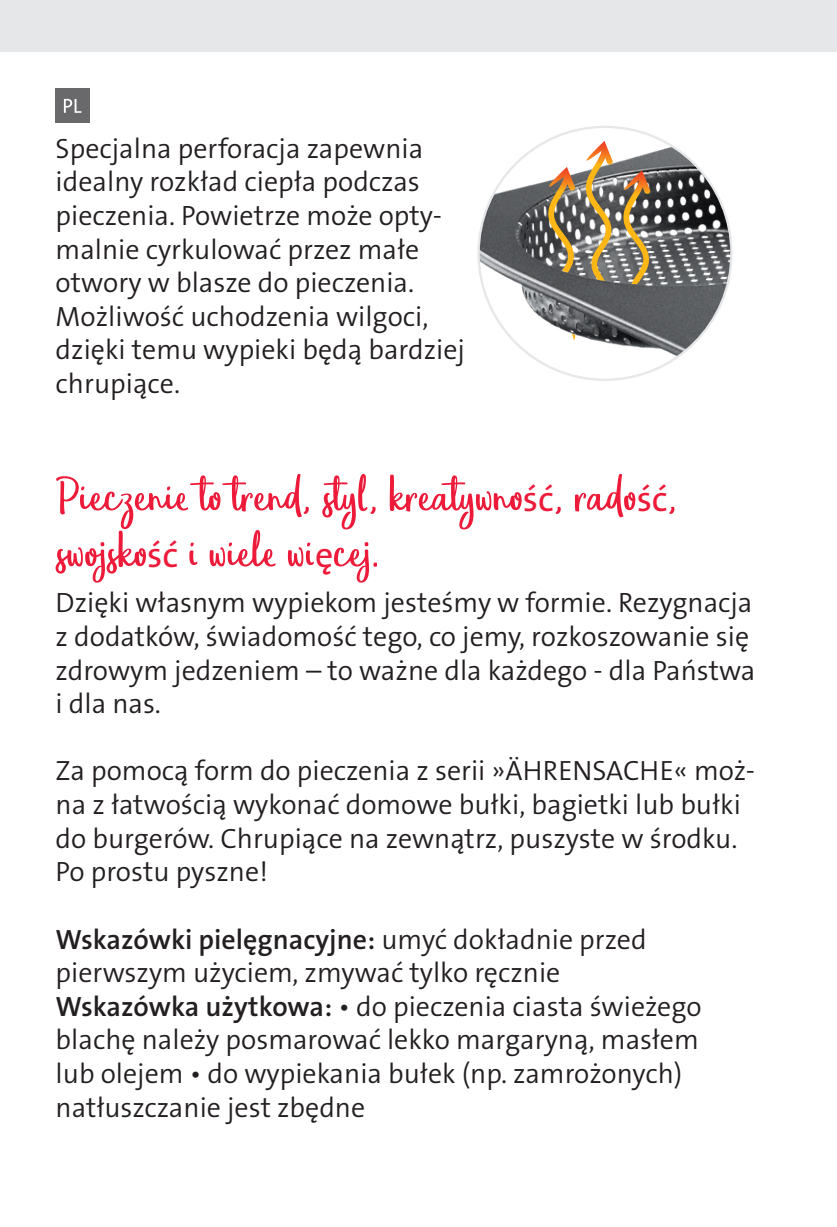
<style>
.page{position:relative;width:837px;height:1227px;background:#fff}
.page>*{position:absolute;margin:0;border:0;box-sizing:border-box;transform-origin:0 0}
.t1{font:52px/56px "Eufoniem One";color:#ed1a3a}
.t2{font:300 28px/33.6px "The Sans B W4";color:#231f20}
.t3{font:600 28px "The Sans B W6";color:#231f20}
.s1{font-family:"The Sans B W5 Plain";font-size:36px}
.s2{font-family:"The Sans B W4";font-weight:300}
.s3{font-family:"The Sans B W6";font-weight:600}
</style>
<div class="page">
<div style="left:56px;top:89px;width:34px;height:34px;background:#69696c"></div>
<svg style="left:64px;top:99px;width:17px;height:14px"></svg>
<div style="left:0;top:0;width:837px;height:52px;background:#e6e7e9"></div>
<img style="left:479px;top:127px;width:252px;height:253px;border-radius:126px">
<svg style="left:546px;top:167px;width:29px;height:106px;background:#9b8664"></svg>
<svg style="left:584px;top:141px;width:29px;height:140px"></svg>
<svg style="left:621px;top:170px;width:29px;height:114px;background:#9a8563"></svg>
<svg style="left:572px;top:333px;width:3px;height:7px"></svg>
<p class="t2" style="left:56px;top:132px;width:411px">Specjalna perforacja zapewnia idealny rozkład ciepła podczas pieczenia. Powietrze może opty&shy;malnie cyrkulować przez małe otwory w blasze do pieczenia.<br>Możliwość uchodzenia wilgoci, dzięki temu wypieki będą bardziej chrupiące.</p>
<h1 class="t1" style="left:56px;top:471px;width:623px">Pieczenie to trend, styl, kreatywno<span class="s1">ść</span>, rado<span class="s1">ść</span>, swojsko<span class="s1">ść</span> i wiele wi<span class="s1">ę</span>cej.</h1>
<p class="t2" style="left:56px;top:586px;width:701px">Dzięki własnym wypiekom jesteśmy w formie. Rezygnacja z dodatków, świadomość tego, co jemy, rozkoszowanie się zdrowym jedzeniem – to ważne dla każdego - dla Państwa i dla nas.</p>
<p class="t2" style="left:56px;top:754px;width:701px">Za pomocą form do pieczenia z serii »ÄHRENSACHE« moż&shy;na z łatwością wykonać domowe bułki, bagietki lub bułki do burgerów. Chrupiące na zewnątrz, puszyste w środku.<br>Po prostu pyszne!</p>
<p class="t3" style="left:56px;top:921px;width:593px">Wskazówki pielęgnacyjne: <span class="s2">umyć dokładnie przed</span></p>
<p class="t2" style="left:56px;top:956px;width:647px">pierwszym użyciem, zmywać tylko ręcznie <span class="s3">Wskazówka użytkowa:</span> • do pieczenia ciasta świeżego blachę należy posmarować lekko margaryną, masłem lub olejem • do wypiekania bułek (np. zamrożonych) natłuszczanie jest zbędne</p>
</div>
